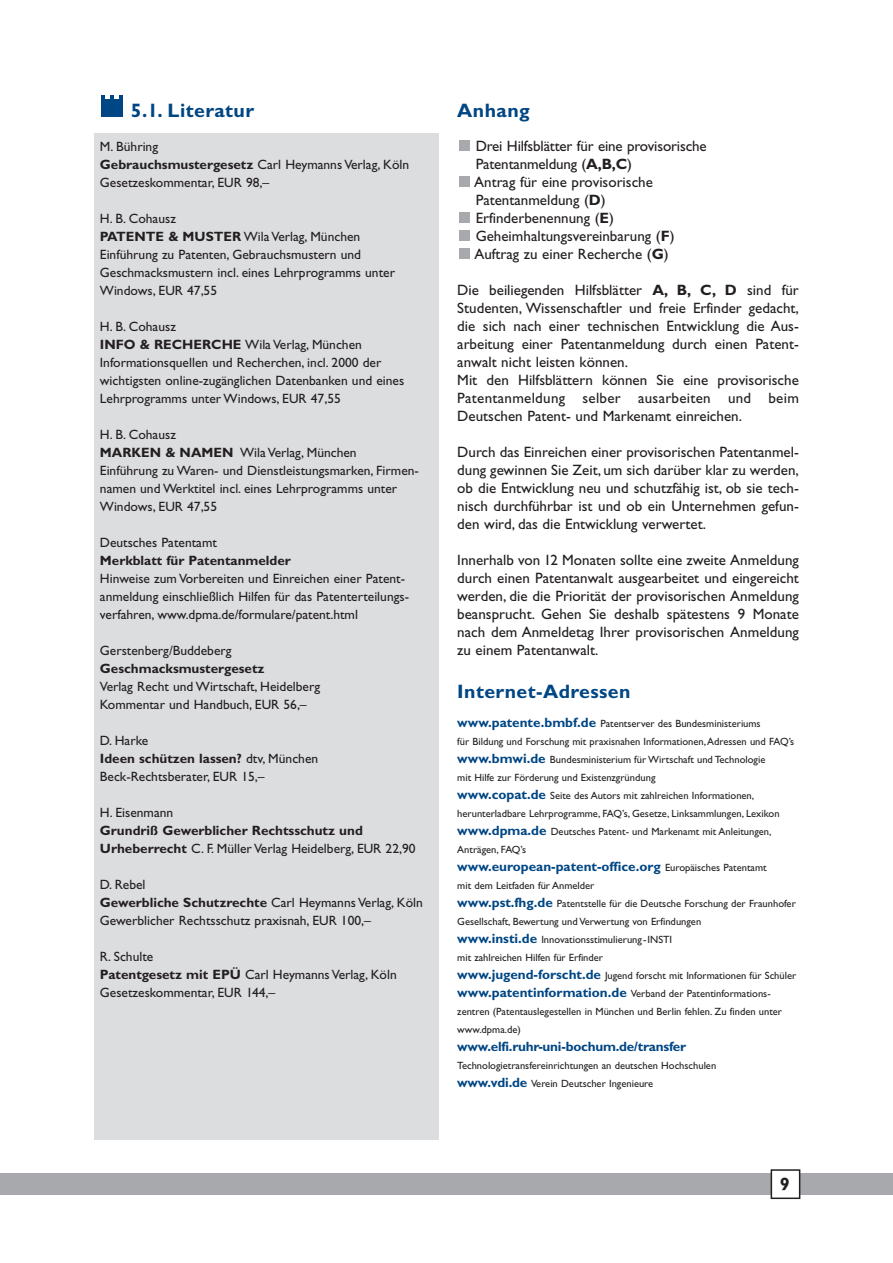
<style>
.page{position:relative;width:893px;height:1263px;background:#fff}
.page>*{position:absolute;margin:0;border:0;box-sizing:border-box;transform-origin:0 0}
.t1{font:700 19.5px "Gill Sans";letter-spacing:.02em;color:#004684}
.t2{font:700 18px "Gill Sans";color:#231f20}
.t3{font:15px/18px "Gill Sans";color:#231f20}
.t4{font:13.5px/18px "Gill Sans";color:#231f20}
.t5{font:700 13.5px/18px "Gill Sans";color:#231f20}
.t6{font:700 13.5px "Gill Sans";letter-spacing:-.015em;color:#004684}
.t7{font:10.5px/18px "Gill Sans";color:#231f20}
.s1{font-weight:700}
.s2{font-weight:400}
.s3{font-weight:700;font-size:13.5px;color:#004684}
.s4{font-weight:400;font-size:10.5px;color:#231f20}
</style>
<div class="page">
<div style="left:1px;top:1174px;width:891px;height:21px;background:#a8a9ad"></div>
<div style="left:94px;top:133px;width:345px;height:1007px;background:#dcdddf"></div>
<div style="left:101px;top:95px;width:22px;height:22px;background:#004684"></div>
<div style="left:459px;top:248px;width:10px;height:11px;background:#a8a9ad"></div>
<div style="left:459px;top:230px;width:10px;height:11px;background:#a8a9ad"></div>
<div style="left:459px;top:212px;width:10px;height:11px;background:#a8a9ad"></div>
<div style="left:459px;top:176px;width:10px;height:11px;background:#a8a9ad"></div>
<div style="left:459px;top:140px;width:10px;height:11px;background:#a8a9ad"></div>
<div style="left:771px;top:1170px;width:28px;height:28px;background:#fff"></div>
<div style="left:770px;top:1169px;width:30px;height:30px;border:2px solid #231f20"></div>
<svg style="left:105px;top:95px;width:13px;height:4px"></svg>
<h1 class="t1" style="left:131px;top:103px;width:125px">5.1. Literatur</h1>
<p class="t4" style="left:100px;top:139px;width:311px">M. Bühring<br><span class="s1">Gebrauchsmustergesetz</span> Carl Heymanns Verlag, Köln<br>Gesetzeskommentar, EUR 98,–</p>
<p class="t4" style="left:100px;top:211px;width:296px">H. B. Cohausz<br><span class="s1">PATENTE &amp; MUSTER</span> Wila Verlag, München Einführung zu Patenten, Gebrauchsmustern und Geschmacksmustern incl. eines Lehrprogramms unter Windows, EUR 47,55</p>
<p class="t4" style="left:100px;top:319px;width:306px">H. B. Cohausz<br><span class="s1">INFO &amp; RECHERCHE</span> Wila Verlag, München Informationsquellen und Recherchen, incl. 2000 der wichtigsten online-zugänglichen Datenbanken und eines Lehrprogramms unter Windows, EUR 47,55</p>
<p class="t4" style="left:100px;top:427px;width:320px">H. B. Cohausz<br><span class="s1">MARKEN &amp; NAMEN</span> Wila Verlag, München<br>Einführung zu Waren- und Dienstleistungsmarken, Firmen&shy;namen und Werktitel incl. eines Lehrprogramms unter Windows, EUR 47,55</p>
<p class="t4" style="left:100px;top:535px;width:118px">Deutsches Patentamt</p>
<p class="t5" style="left:100px;top:553px;width:192px">Merkblatt für Patentanmelder</p>
<p class="t4" style="left:100px;top:571px;width:310px">Hinweise zum Vorbereiten und Einreichen einer Patent&shy;anmeldung einschließlich Hilfen für das Patenterteilungs&shy;verfahren, www.dpma.de/formulare/patent.html</p>
<p class="t4" style="left:100px;top:643px;width:133px">Gerstenberg/Buddeberg</p>
<p class="t5" style="left:100px;top:661px;width:166px">Geschmacksmustergesetz</p>
<p class="t4" style="left:100px;top:679px;width:222px">Verlag Recht und Wirtschaft, Heidelberg<br>Kommentar und Handbuch, EUR 56,–</p>
<p class="t4" style="left:100px;top:733px;width:220px">D. Harke<br><span class="s1">Ideen schützen lassen?</span> dtv, München<br>Beck-Rechtsberater, EUR 15,–</p>
<p class="t4" style="left:100px;top:805px;width:75px">H. Eisenmann</p>
<p class="t5" style="left:100px;top:823px;width:317px">Grundriß Gewerblicher Rechtsschutz und<br>Urheberrecht <span class="s2">C. F. Müller Verlag Heidelberg, EUR 22,90</span></p>
<p class="t4" style="left:100px;top:877px;width:324px">D. Rebel<br><span class="s1">Gewerbliche Schutzrechte</span> Carl Heymanns Verlag, Köln<br>Gewerblicher Rechtsschutz praxisnah, EUR 100,–</p>
<p class="t4" style="left:100px;top:949px;width:298px">R. Schulte<br><span class="s1">Patentgesetz mit EPÜ</span> Carl Heymanns Verlag, Köln<br>Gesetzeskommentar, EUR 144,–</p>
<h1 class="t1" style="left:457px;top:104px;width:74px">Anhang</h1>
<p class="t3" style="left:474px;top:139px;width:234px">Drei Hilfsblätter für eine provisorische<br>Patentanmeldung (<span class="s1">A,B,C</span>)<br>Antrag für eine provisorische<br>Patentanmeldung (<span class="s1">D</span>)<br>Erfinderbenennung (<span class="s1">E</span>)<br>Geheimhaltungsvereinbarung (<span class="s1">F</span>)<br>Auftrag zu einer Recherche (<span class="s1">G</span>)</p>
<p class="t3" style="left:457px;top:283px;width:343px">Die beiliegenden Hilfsblätter <span class="s1">A, B, C, D</span> sind für Studenten, Wissenschaftler und freie Erfinder gedacht, die sich nach einer technischen Entwicklung die Aus&shy;arbeitung einer Patentanmeldung durch einen Patent&shy;anwalt nicht leisten können.<br>Mit den Hilfsblättern können Sie eine provisorische Patentanmeldung selber ausarbeiten und beim Deutschen Patent- und Markenamt einreichen.</p>
<p class="t3" style="left:457px;top:445px;width:343px;text-align:justify">Durch das Einreichen einer provisorischen Patentanmel&shy;dung gewinnen Sie Zeit, um sich darüber klar zu werden, ob die Entwicklung neu und schutzfähig ist, ob sie tech&shy;nisch durchführbar ist und ob ein Unternehmen gefun&shy;den wird, das die Entwicklung verwertet.</p>
<p class="t3" style="left:457px;top:553px;width:343px;text-align:justify">Innerhalb von 12 Monaten sollte eine zweite Anmeldung durch einen Patentanwalt ausgearbeitet und eingereicht werden, die die Priorität der provisorischen Anmeldung beansprucht. Gehen Sie deshalb spätestens 9 Monate nach dem Anmeldetag Ihrer provisorischen Anmeldung zu einem Patentanwalt.</p>
<h1 class="t1" style="left:457px;top:685px;width:175px">Internet-Adressen</h1>
<p class="t7" style="left:457px;top:716px;width:338px"><span class="s3">www.patente.bmbf.de</span> Patentserver des Bundesministeriums<br>für Bildung und Forschung mit praxisnahen Informationen,Adressen und FAQ’s <span class="s3">www.bmwi.de</span> Bundesministerium für Wirtschaft und Technologie<br>mit Hilfe zur Förderung und Existenzgründung<br><span class="s3">www.copat.de</span> Seite des Autors mit zahlreichen Informationen, herunterladbare Lehrprogramme, FAQ’s, Gesetze, Linksammlungen, Lexikon <span class="s3">www.dpma.de</span> Deutsches Patent- und Markenamt mit Anleitungen, Anträgen, FAQ’s</p>
<p class="t6" style="left:457px;top:862px;width:311px">www.european-patent-office.org <span class="s4">Europäisches Patentamt</span></p>
<p class="t7" style="left:457px;top:878px;width:340px">mit dem Leitfaden für Anmelder<br><span class="s3">www.pst.fhg.de</span> Patentstelle für die Deutsche Forschung der Fraunhofer Gesellschaft, Bewertung und Verwertung von Erfindungen<br><span class="s3">www.insti.de</span> Innovationsstimulierung-INSTI<br>mit zahlreichen Hilfen für Erfinder<br><span class="s3">www.jugend-forscht.de</span> Jugend forscht mit Informationen für Schüler <span class="s3">www.patentinformation.de</span> Verband der Patentinformations&shy;zentren (Patentauslegestellen in München und Berlin fehlen. Zu finden unter www.dpma.de)</p>
<p class="t6" style="left:457px;top:1042px;width:230px">www.elfi.ruhr-uni-bochum.de/transfer</p>
<p class="t7" style="left:457px;top:1058px;width:260px">Technologietransfereinrichtungen an deutschen Hochschulen <span class="s3">www.vdi.de</span> Verein Deutscher Ingenieure</p>
<h2 class="t2" style="left:779px;top:1178px;width:11px">9</h2>
</div>
